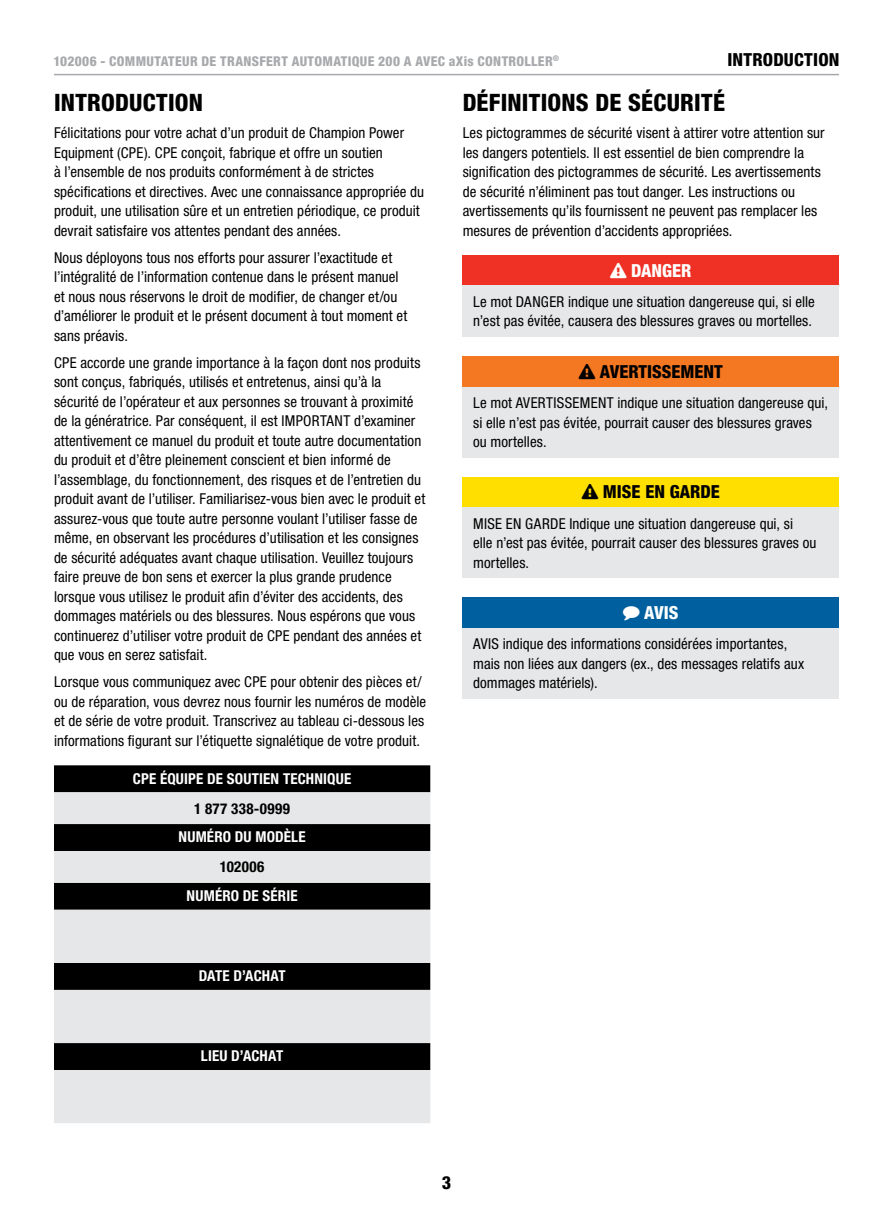
<style>
.page{position:relative;width:893px;height:1212px;background:#fff}
.page>*{position:absolute;margin:0;border:0;box-sizing:border-box;transform-origin:0 0}
.t1{font:800 condensed 24px "Helvetica Neue LT Std";letter-spacing:.01em;color:#000}
.t2{font:800 condensed 18px "Helvetica Neue LT Std";color:#000}
.t3{font:800 condensed 18px "Helvetica Neue LT Std";color:#fff}
.t4{font:condensed 15px/19.5px "Helvetica Neue LT Std";letter-spacing:.005em;color:#000}
.t5{font:700 condensed 15px "Helvetica Neue LT Std";letter-spacing:.01em;color:#fff}
.t6{font:700 condensed 15px "Helvetica Neue LT Std";letter-spacing:.03em;color:#000}
.t7{font:800 condensed 13.5px "Helvetica Neue LT Std";letter-spacing:.025em;color:#a7a9ac}
</style>
<div class="page">
<hr style="left:54px;top:74px;width:785px;height:1px;background:#a7a9ac">
<div style="left:54px;top:765px;width:376px;height:27px;background:#000"></div>
<svg style="left:54px;top:792px;width:376px;height:331px;background:#9b9c9c"></svg>
<div style="left:463px;top:255px;width:376px;height:31px;background:#ee3124"></div>
<div style="left:463px;top:286px;width:376px;height:51px;background:#e6e7e8"></div>
<div style="left:463px;top:356px;width:376px;height:31px;background:#f47721"></div>
<div style="left:463px;top:387px;width:376px;height:70px;background:#e6e7e8"></div>
<div style="left:463px;top:477px;width:376px;height:30px;background:#ffdf00"></div>
<div style="left:463px;top:507px;width:376px;height:71px;background:#e6e7e8"></div>
<div style="left:463px;top:598px;width:376px;height:30px;background:#005f9e"></div>
<div style="left:463px;top:628px;width:376px;height:71px;background:#e6e7e8"></div>
<p class="t7" style="left:53px;top:53px;width:507px">102006 - COMMUTATEUR DE TRANSFERT AUTOMATIQUE 200 A AVEC AXIS CONTROLLER<sup>®</sup></p>
<p class="t2" style="left:727px;top:49px;width:16px">INTRODUCTION</p>
<h1 class="t1" style="left:54px;top:88px;width:151px">INTRODUCTION</h1>
<p class="t4" style="left:54px;top:123px;width:372px">Félicitations pour votre achat d’un produit de Champion Power Equipment (CPE). CPE conçoit, fabrique et offre un soutien<br>à l’ensemble de nos produits conformément à de strictes spécifications et directives. Avec une connaissance appropriée du produit, une utilisation sûre et un entretien périodique, ce produit devrait satisfaire vos attentes pendant des années.</p>
<p class="t4" style="left:54px;top:248px;width:355px">Nous déployons tous nos efforts pour assurer l’exactitude et l’intégralité de l’information contenue dans le présent manuel et nous nous réservons le droit de modifier, de changer et/ou d’améliorer le produit et le présent document à tout moment et sans préavis.</p>
<p class="t4" style="left:54px;top:353px;width:373px">CPE accorde une grande importance à la façon dont nos produits sont conçus, fabriqués, utilisés et entretenus, ainsi qu’à la sécurité de l’opérateur et aux personnes se trouvant à proximité de la génératrice. Par conséquent, il est IMPORTANT d’examiner attentivement ce manuel du produit et toute autre documentation du produit et d’être pleinement conscient et bien informé de l’assemblage, du fonctionnement, des risques et de l’entretien du produit avant de l’utiliser. Familiarisez-vous bien avec le produit et assurez-vous que toute autre personne voulant l’utiliser fasse de même, en observant les procédures d’utilisation et les consignes de sécurité adéquates avant chaque utilisation. Veuillez toujours faire preuve de bon sens et exercer la plus grande prudence lorsque vous utilisez le produit afin d’éviter des accidents, des dommages matériels ou des blessures. Nous espérons que vous continuerez d’utiliser votre produit de CPE pendant des années et que vous en serez satisfait.</p>
<p class="t4" style="left:54px;top:672px;width:374px">Lorsque vous communiquez avec CPE pour obtenir des pièces et/ ou de réparation, vous devrez nous fournir les numéros de modèle et de série de votre produit. Transcrivez au tableau ci-dessous les informations figurant sur l’étiquette signalétique de votre produit.</p>
<p class="t5" style="left:133px;top:769px;width:51px">CPE ÉQUIPE</p>
<p class="t5" style="left:207px;top:769px;width:29px">DE SOUTIEN</p>
<p class="t5" style="left:283px;top:769px;width:62px">TECHNIQUE</p>
<p class="t6" style="left:194px;top:799px;width:97px">1 877 338-0999</p>
<p class="t5" style="left:179px;top:828px;width:129px">NUMÉRO DU MODÈLE</p>
<p class="t6" style="left:220px;top:858px;width:46px">102006</p>
<p class="t5" style="left:187px;top:886px;width:113px">NUMÉRO DE SÉRIE</p>
<p class="t5" style="left:199px;top:967px;width:88px">DATE D’ACHAT</p>
<p class="t5" style="left:201px;top:1047px;width:84px">LIEU D’ACHAT</p>
<h1 class="t1" style="left:463px;top:88px;width:264px">DÉFINITIONS DE SÉCURITÉ</h1>
<p class="t4" style="left:463px;top:123px;width:363px">Les pictogrammes de sécurité visent à attirer votre attention sur les dangers potentiels. Il est essentiel de bien comprendre la signification des pictogrammes de sécurité. Les avertissements de sécurité n’éliminent pas tout danger. Les instructions ou avertissements qu’ils fournissent ne peuvent pas remplacer les mesures de prévention d’accidents appropriées.</p>
<p class="t3" style="left:610px;top:259px;width:83px">❑ DANGER</p>
<p class="t4" style="left:473px;top:292px;width:343px">Le mot DANGER indique une situation dangereuse qui, si elle n’est pas évitée, causera des blessures graves ou mortelles.</p>
<p class="t2" style="left:579px;top:360px;width:145px">❑ AVERTISSEMENT</p>
<p class="t4" style="left:473px;top:393px;width:356px">Le mot AVERTISSEMENT indique une situation dangereuse qui, si elle n’est pas évitée, pourrait causer des blessures graves ou mortelles.</p>
<p class="t2" style="left:582px;top:481px;width:139px">❑ MISE EN GARDE</p>
<p class="t4" style="left:473px;top:513px;width:345px">MISE EN GARDE Indique une situation dangereuse qui, si elle n’est pas évitée, pourrait causer des blessures graves ou mortelles.</p>
<p class="t3" style="left:623px;top:602px;width:57px">◆ AVIS</p>
<p class="t4" style="left:473px;top:634px;width:332px">AVIS indique des informations considérées importantes, mais non liées aux dangers (ex., des messages relatifs aux dommages matériels).</p>
<p class="t2" style="left:442px;top:1171px;width:11px">3</p>
</div>
